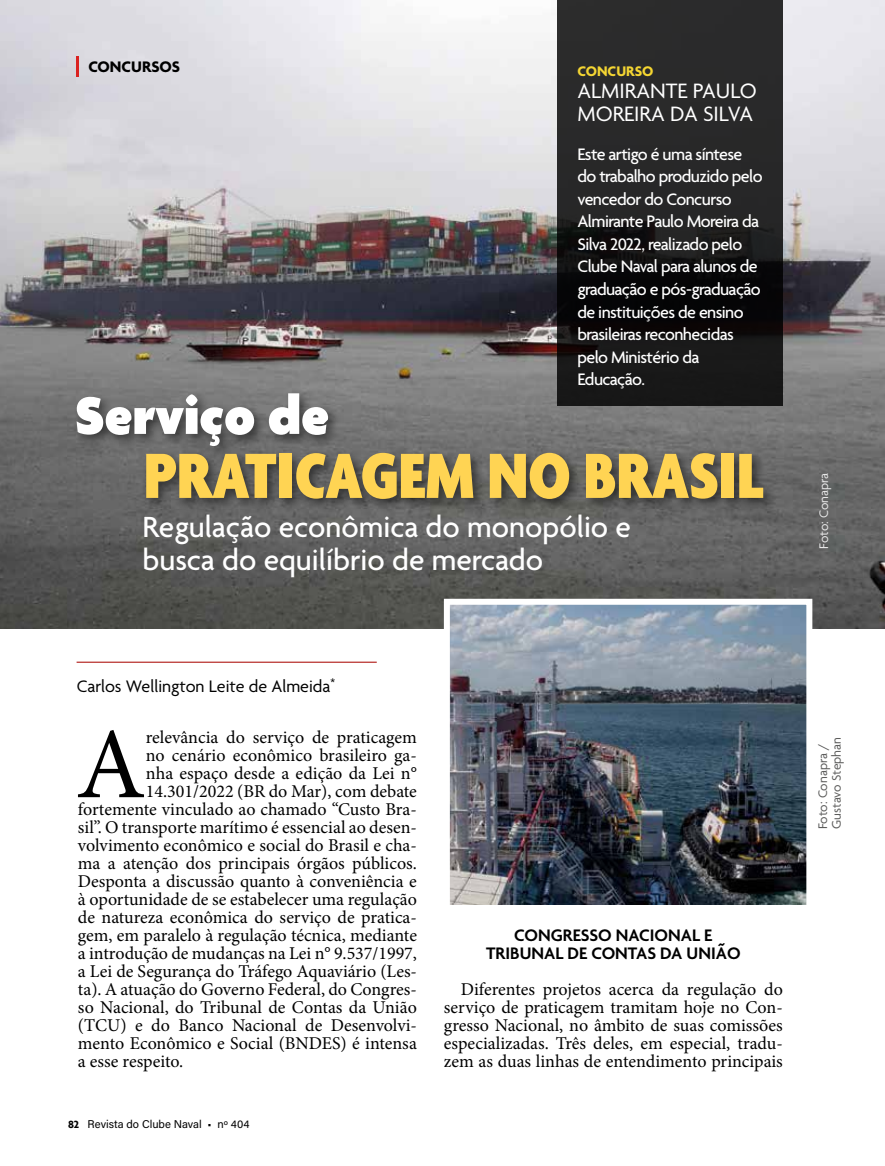
<style>
.page{position:relative;width:885px;height:1166px;background:#fff}
.page>*{position:absolute;margin:0;border:0;box-sizing:border-box;transform-origin:0 0}
.t1{font:101.1px "Minion Pro";color:#000}
.t2{font:900 condensed 69px "Agenda";color:#ffd453}
.t3{font:900 57px "Agenda";color:#fff}
.t4{font:500 31.5px/33px "Agenda";color:#fff}
.t5{font:22.5px/22.5px "Agenda";color:#fff}
.t6{font:18px/18px "Minion Pro";color:#000;text-align:justify}
.t7{font:500 18px/22.5px "Agenda";letter-spacing:-.035em;color:#fff}
.t8{font:600 18px/18px "Agenda";color:#000;text-align:center}
.t9{font:18px "Agenda";color:#000}
.t10{font:700 16.5px "Agenda";color:#000}
.t11{font:700 15px "Agenda";color:#f4d533}
.t12{font:13.5px/13.5px "Agenda";color:#4a4a49}
.t13{font:13.5px "Agenda";color:#fff}
.t14{font:11.25px "Acumin Pro";color:#000}
.s1{color:#f5d631}
.s2{font-family:"Agenda";font-weight:700}
</style>
<div class="page">
<img style="left:0;top:0;width:884px;height:628px">
<hr style="left:77px;top:56px;width:2px;height:21px;background:#da2220">
<div style="left:73px;top:388px;width:268px;height:71px;background:#000;opacity:.5"></div>
<hr style="left:77px;top:661px;width:300px;height:1px;background:#b52824">
<div style="left:142px;top:448px;width:634px;height:64px;background:#000;opacity:.5"></div>
<img style="left:451px;top:605px;width:354px;height:299px">
<div style="left:444px;top:598px;width:368px;height:316px;border:6px solid #fff"></div>
<svg style="left:557px;top:0;width:225px;height:406px;background:#1e1e1e"></svg>
<p class="t10" style="left:88px;top:58px;width:93px">CONCURSOS</p>
<h3 class="t3" style="left:75px;top:385px;width:256px">Serviço de</h3>
<p class="t11" style="left:577px;top:63px;width:77px">CONCUR<span class="s1">SO</span></p>
<p class="t5" style="left:577px;top:81px;width:181px">ALMIRANTE PAULO<br>MOREIRA DA SILVA</p>
<p class="t7" style="left:577px;top:144px;width:187px">Este artigo é uma síntese do trabalho produzido pelo vencedor do Concurso<br>Almirante Paulo Moreira da<br>Silva 2022, realizado pelo<br>Clube Naval para alunos de graduação e pós-graduação de instituições de ensino brasileiras reconhecidas pelo Ministério da<br>Educação.</p>
<h2 class="t2" style="left:144px;top:438px;width:621px">PRATICAGEM NO BRASIL</h2>
<h3 class="t4" style="left:142px;top:512px;width:490px">Regulação econômica do monopólio e busca do equilíbrio de mercado</h3>
<p class="t13" style="left:816px;top:548px;width:77px;rotate:-90deg">Foto: Conapra</p>
<p class="t9" style="left:77px;top:676px;width:260px">Carlos Wellington Leite de Almeida<sup>*</sup></p>
<h1 class="t1" style="left:76px;top:697px;width:71px">A</h1>
<p class="t6" style="left:146px;top:728px;width:272px">relevância do serviço de praticagem</p>
<p class="t6" style="left:146px;top:746px;width:272px">no cenário econômico brasileiro ga-</p>
<p class="t6" style="left:146px;top:764px;width:273px">nha espaço desde a edição da Lei n°</p>
<p class="t6" style="left:146px;top:782px;width:272px">14.301/2022 (BR do Mar), com debate</p>
<p class="t6" style="left:78px;top:800px;width:340px">fortemente vinculado ao chamado “Custo Bra-</p>
<p class="t6" style="left:78px;top:818px;width:340px">sil”. O transporte marítimo é essencial ao desen-</p>
<p class="t6" style="left:78px;top:836px;width:340px">volvimento econômico e social do Brasil e cha-</p>
<p class="t6" style="left:78px;top:854px;width:340px">ma a atenção dos principais órgãos públicos.</p>
<p class="t6" style="left:78px;top:872px;width:340px">Desponta a discussão quanto à conveniência e</p>
<p class="t6" style="left:78px;top:890px;width:340px">à oportunidade de se estabelecer uma regulação</p>
<p class="t6" style="left:78px;top:908px;width:340px">de natureza econômica do serviço de pratica-</p>
<p class="t6" style="left:78px;top:926px;width:340px">gem, em paralelo à regulação técnica, mediante</p>
<p class="t6" style="left:78px;top:944px;width:340px">a introdução de mudanças na Lei n° 9.537/1997,</p>
<p class="t6" style="left:78px;top:962px;width:340px">a Lei de Segurança do Tráfego Aquaviário (Les-</p>
<p class="t6" style="left:78px;top:980px;width:340px">ta). A atuação do Governo Federal, do Congres-</p>
<p class="t6" style="left:78px;top:998px;width:340px">so Nacional, do Tribunal de Contas da União</p>
<p class="t6" style="left:78px;top:1016px;width:340px">(TCU) e do Banco Nacional de Desenvolvi-</p>
<p class="t6" style="left:78px;top:1034px;width:338px">mento Econômico e Social (BNDES) é intensa</p>
<p class="t6" style="left:78px;top:1052px;width:107px">a esse respeito.</p>
<p class="t14" style="left:68px;top:1115px;width:183px"><span class="s2">82</span> Revista do Clube Naval • no 404</p>
<p class="t8" style="left:486px;top:927px;width:256px">CONGRESSO NACIONAL E<br>TRIBUNAL DE CONTAS DA UNIÃO</p>
<p class="t6" style="left:444px;top:980px;width:340px;text-indent:17px">Diferentes projetos acerca da regulação do serviço de praticagem tramitam hoje no Con&shy;gresso Nacional, no âmbito de suas comissões especializadas. Três deles, em especial, tradu&shy;zem as duas linhas de entendimento principais</p>
<p class="t12" style="left:816px;top:828px;width:94px;rotate:-90deg">Foto: Conapra /<br>Gustavo Stephan</p>
</div>
